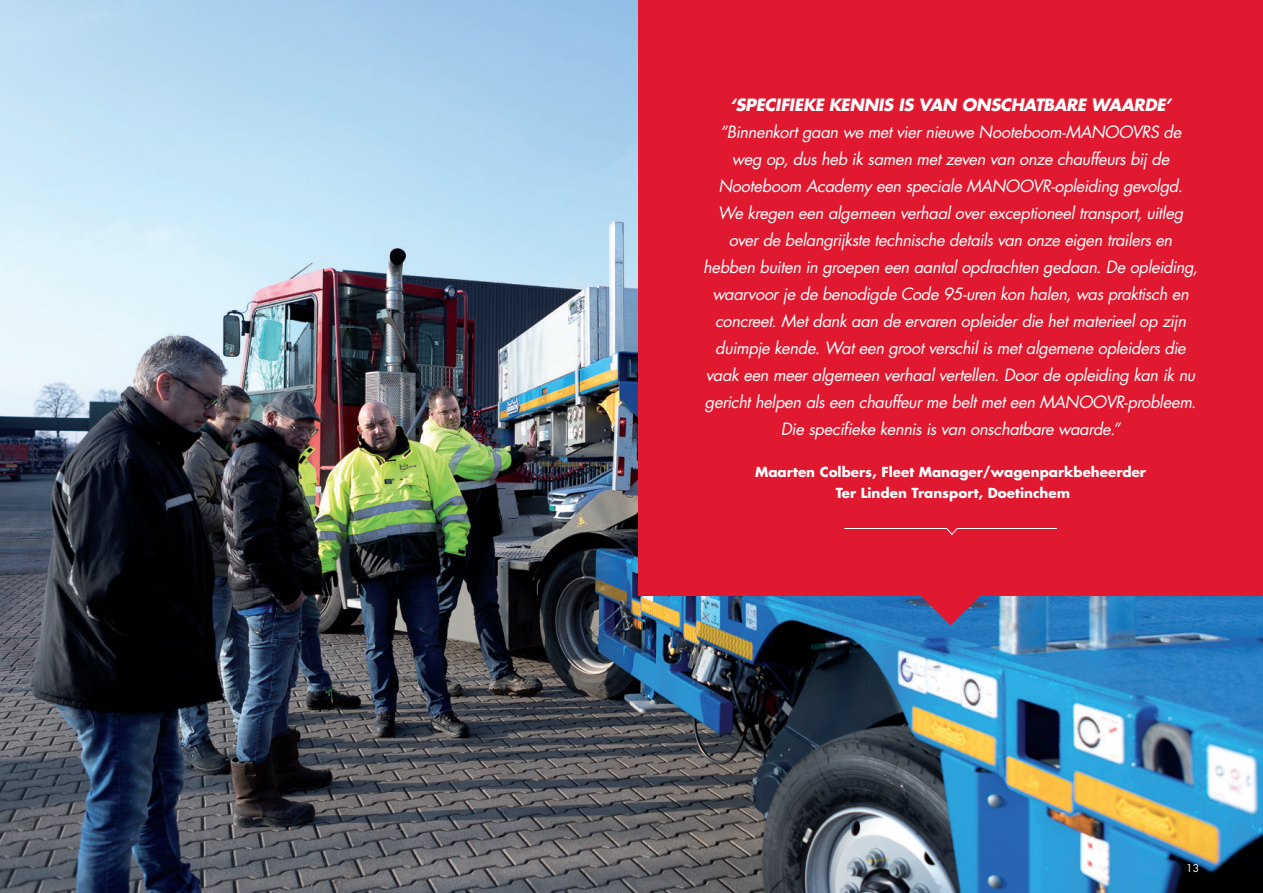
<style>
.page{position:relative;width:1263px;height:893px;background:#fff}
.page>*{position:absolute;margin:0;border:0;box-sizing:border-box;transform-origin:0 0}
.t1{font:italic 16.5px/27px "Futura Std";letter-spacing:-.025em;color:#fff;text-align:center}
.t2{font:italic 700 16.5px "Futura Std";letter-spacing:-.02em;color:#fff}
.t3{font:700 13.5px/21px "Futura Std";color:#fff;text-align:center}
.t4{font:10.5px "Futura Std";color:#fff}
</style>
<div class="page">
<img style="left:0;top:0;width:1263px;height:893px">
<svg style="left:920px;top:595px;width:61px;height:30px;background:#854571"></svg>
<div style="left:638px;top:0;width:625px;height:595px;background:#e01931"></div>
<svg style="left:844px;top:528px;width:213px;height:7px"></svg>
<p class="t2" style="left:730px;top:94px;width:443px">‘SPECIFIEKE KENNIS IS VAN ONSCHATBARE WAARDE’</p>
<p class="t1" style="left:703px;top:119px;width:496px">“Binnenkort gaan we met vier nieuwe Nooteboom-MANOOVRS de weg op, dus heb ik samen met zeven van onze chauffeurs bij de Nooteboom Academy een speciale MANOOVR-opleiding gevolgd.<br>We kregen een algemeen verhaal over exceptioneel transport, uitleg over de belangrijkste technische details van onze eigen trailers en hebben buiten in groepen een aantal opdrachten gedaan. De opleiding, waarvoor je de benodigde Code 95-uren kon halen, was praktisch en concreet. Met dank aan de ervaren opleider die het materieel op zijn duimpje kende. Wat een groot verschil is met algemene opleiders die vaak een meer algemeen verhaal vertellen. Door de opleiding kan ik nu gericht helpen als een chauffeur me belt met een MANOOVR-probleem.<br>Die specifieke kennis is van onschatbare waarde.”</p>
<p class="t3" style="left:755px;top:461px;width:392px">Maarten Colbers, Fleet Manager/wagenparkbeheerder<br>Ter Linden Transport, Doetinchem</p>
<p class="t4" style="left:1186px;top:861px;width:15px">13</p>
</div>
